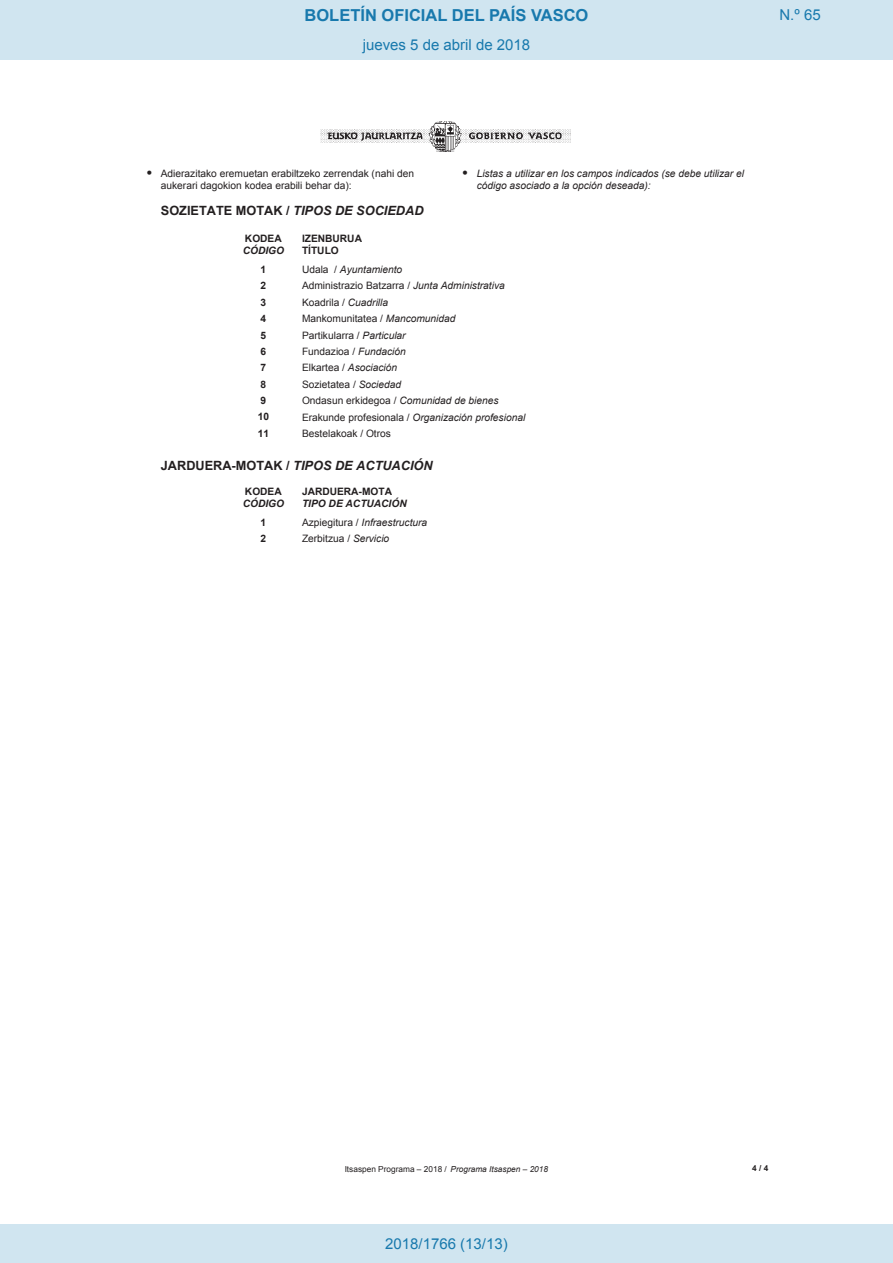
<style>
.page{position:relative;width:893px;height:1263px;background:#fff}
.page>*{position:absolute;margin:0;border:0;box-sizing:border-box;transform-origin:0 0}
.t1{font:700 16.5px "Arial";color:#1879ad}
.Paginacion_Centro{font:15px "Arial";color:#1879ad}
.t2{font:italic 700 12.75px "Arial";color:#231f20}
.t3{font:700 12.75px "Arial";color:#231f20}
.t4{font:10.2px/12.3px "Arial";color:#231f20}
.t5{font:italic 10.2px/12.3px "Arial";color:#231f20}
.t6{font:italic 700 10.2px/12.3px "Arial";color:#231f20}
.t7{font:700 10.2px/12.3px "Arial";color:#231f20}
.t8{font:8.25px "Arial";color:#231f20}
.t9{font:700 8.25px "Arial";color:#231f20}
.s1{font-style:italic}
.s2{font-style:normal}
</style>
<div class="page">
<img style="left:320px;top:121px;width:250px;height:30px">
<div style="left:0;top:0;width:893px;height:60px;background:#d0e5f0"></div>
<div style="left:0;top:1225px;width:893px;height:38px;background:#d0e5f0"></div>
<h1 class="t1" style="left:305px;top:4px;width:285px">BOLETÍN OFICIAL DEL PAÍS VASCO</h1>
<h2 class="Paginacion_Centro" style="left:779px;top:5px;width:43px">N.º 65</h2>
<h2 class="Paginacion_Centro" style="left:363px;top:35px;width:169px">jueves 5 de abril de 2018</h2>
<p class="t4" style="left:161px;top:167px;width:255px;text-indent:-14px">• Adierazitako eremuetan erabiltzeko zerrendak (nahi den aukerari dagokion kodea erabili behar da):</p>
<p class="t5" style="left:477px;top:168px;width:269px;text-indent:-14px">• Listas a utilizar en los campos indicados (se debe utilizar el código asociado a la opción deseada):</p>
<p class="t3" style="left:161px;top:202px;width:264px">SOZIETATE MOTAK / <span class="s1">TIPOS DE SOCIEDAD</span></p>
<p class="t6" style="left:243px;top:232px;width:43px"><span class="s2">KODEA<br></span>CÓDIGO</p>
<p class="t7" style="left:302px;top:232px;width:62px">IZENBURUA<br>TÍTULO</p>
<p class="t7" style="left:261px;top:264px;width:7px">1</p>
<p class="t5" style="left:302px;top:263px;width:102px"><span class="s2">Udala /</span> Ayuntamiento</p>
<p class="t7" style="left:261px;top:280px;width:7px">2</p>
<p class="t4" style="left:302px;top:280px;width:204px">Administrazio Batzarra / <span class="s1">Junta Administrativa</span></p>
<p class="t7" style="left:261px;top:296px;width:7px">3</p>
<p class="t4" style="left:302px;top:296px;width:88px">Koadrila / <span class="s1">Cuadrilla</span></p>
<p class="t7" style="left:261px;top:313px;width:7px">4</p>
<p class="t4" style="left:302px;top:313px;width:155px">Mankomunitatea / <span class="s1">Mancomunidad</span></p>
<p class="t7" style="left:261px;top:329px;width:7px">5</p>
<p class="t4" style="left:302px;top:329px;width:105px">Partikularra / <span class="s1">Particular</span></p>
<p class="t7" style="left:261px;top:345px;width:7px">6</p>
<p class="t4" style="left:302px;top:345px;width:105px">Fundazioa / <span class="s1">Fundación</span></p>
<p class="t7" style="left:261px;top:362px;width:7px">7</p>
<p class="t5" style="left:302px;top:362px;width:97px"><span class="s2">Elkartea /</span> Asociación</p>
<p class="t7" style="left:261px;top:378px;width:7px">8</p>
<p class="t4" style="left:302px;top:378px;width:101px">Sozietatea / <span class="s1">Sociedad</span></p>
<p class="t7" style="left:261px;top:395px;width:7px">9</p>
<p class="t4" style="left:302px;top:394px;width:198px">Ondasun erkidegoa / <span class="s1">Comunidad de bienes</span></p>
<p class="t7" style="left:258px;top:411px;width:13px">10</p>
<p class="t5" style="left:302px;top:411px;width:225px"><span class="s2">Erakunde profesionala /</span> Organización profesional</p>
<p class="t7" style="left:258px;top:427px;width:13px">11</p>
<p class="t4" style="left:302px;top:427px;width:90px">Bestelakoak / Otros</p>
<p class="t2" style="left:161px;top:457px;width:273px"><span class="s2">JARDUERA-MOTAK /</span> TIPOS DE ACTUACIÓN</p>
<p class="t6" style="left:243px;top:485px;width:43px"><span class="s2">KODEA<br></span>CÓDIGO</p>
<p class="t6" style="left:302px;top:485px;width:106px"><span class="s2">JARDUERA-MOTA<br></span>TIPO DE ACTUACIÓN</p>
<p class="t7" style="left:261px;top:517px;width:7px">1</p>
<p class="t5" style="left:302px;top:516px;width:127px"><span class="s2">Azpiegitura /</span> Infraestructura</p>
<p class="t7" style="left:261px;top:533px;width:7px">2</p>
<p class="t4" style="left:302px;top:533px;width:89px">Zerbitzua / <span class="s1">Servicio</span></p>
<p class="t8" style="left:345px;top:1164px;width:205px">Itsaspen Programa – 2018 / <span class="s1">Programa Itsaspen – 2018</span></p>
<p class="Paginacion_Centro" style="left:385px;top:1234px;width:124px">2018/1766 (13/13)</p>
<p class="t9" style="left:752px;top:1162px;width:18px">4 / 4</p>
</div>
